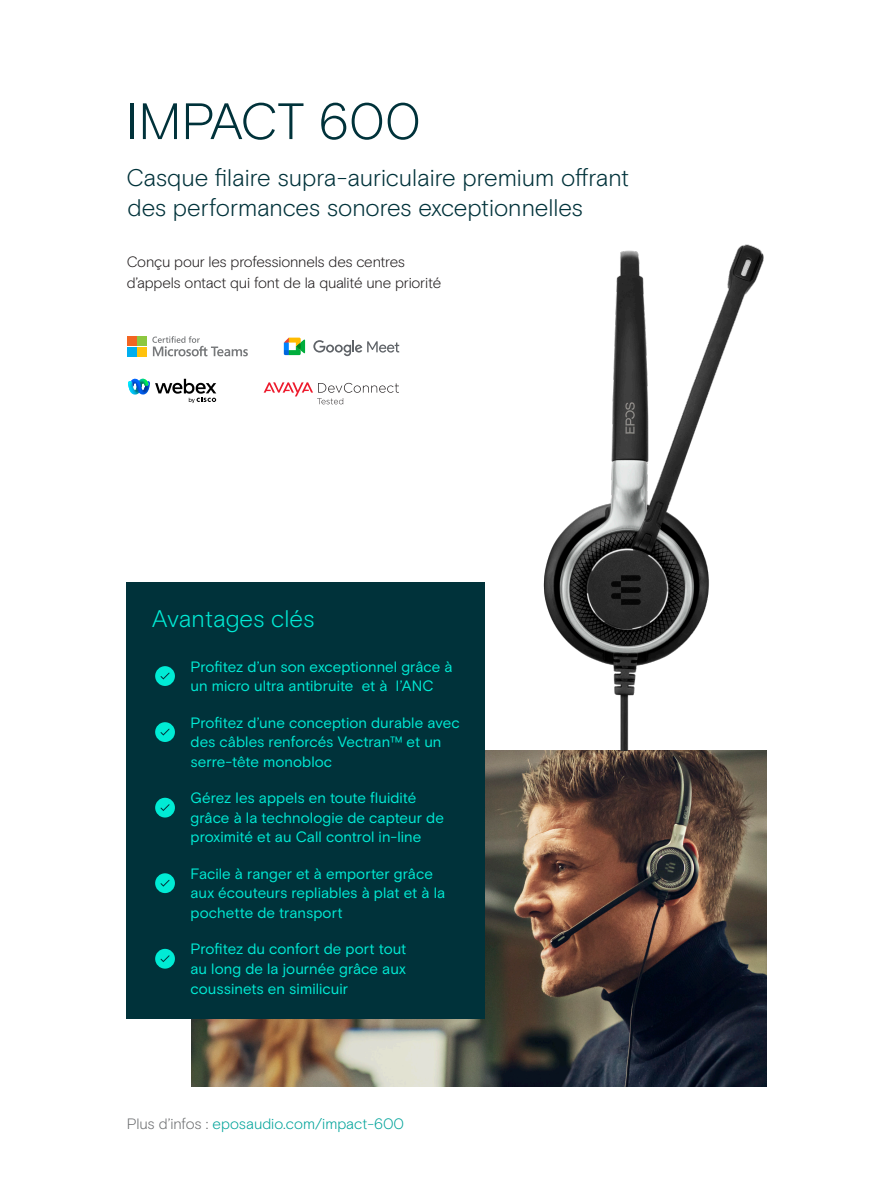
<style>
.page{position:relative;width:893px;height:1187px;background:#fff}
.page>*{position:absolute;margin:0;border:0;box-sizing:border-box;transform-origin:0 0}
.Title_5{font:300 51px "EPOS Basis";letter-spacing:-.005em;color:#00323a}
.Title_5-2{font:300 24px/30px "EPOS Basis";letter-spacing:-.005em;color:#00323a}
.EPOS_lead_intro_12_5_light{font:300 24px "EPOS Basis";color:#00ebd5}
.EPOS_lead_intro_12_5_light-2{font:15px/19.5px "EPOS Basis";letter-spacing:.005em;color:#00ebd5}
.Leadtext{font:300 15px/21px "EPOS Basis";letter-spacing:-.015em;color:#231f20}
.Leadtext-2{font:300 15px "EPOS Basis";color:#00a39a}
.s1{color:#6d6f71}
</style>
<div class="page">
<img style="left:191px;top:750px;width:575px;height:336px">
<img style="left:543px;top:244px;width:221px;height:506px">
<div style="left:127px;top:582px;width:358px;height:436px;background:#00323a"></div>
<div style="left:155px;top:666px;width:20px;height:20px;background:#00ebd5;border-radius:50%"></div>
<svg style="left:161px;top:672px;width:9px;height:7px"></svg>
<div style="left:155px;top:722px;width:20px;height:20px;background:#00ebd5;border-radius:50%"></div>
<svg style="left:161px;top:728px;width:9px;height:7px"></svg>
<div style="left:155px;top:797px;width:20px;height:20px;background:#00ebd5;border-radius:50%"></div>
<svg style="left:161px;top:804px;width:9px;height:7px"></svg>
<div style="left:155px;top:873px;width:20px;height:20px;background:#00ebd5;border-radius:50%"></div>
<svg style="left:161px;top:879px;width:9px;height:7px"></svg>
<div style="left:155px;top:948px;width:20px;height:20px;background:#00ebd5;border-radius:50%"></div>
<svg style="left:161px;top:955px;width:9px;height:7px"></svg>
<div style="left:128px;top:337px;width:9px;height:9px;background:#f26522"></div>
<div style="left:138px;top:337px;width:9px;height:9px;background:#8dc73f"></div>
<div style="left:128px;top:347px;width:9px;height:9px;background:#00aeef"></div>
<div style="left:138px;top:347px;width:9px;height:9px;background:#ffc20d"></div>
<svg style="left:152px;top:336px;width:96px;height:20px"></svg>
<svg style="left:313px;top:340px;width:86px;height:16px"></svg>
<svg style="left:284px;top:337px;width:21px;height:18px"></svg>
<svg style="left:264px;top:382px;width:135px;height:22px"></svg>
<svg style="left:128px;top:379px;width:88px;height:24px"></svg>
<p class="Title_5" style="left:126px;top:91px;width:296px">IMPACT 600</p>
<p class="Title_5-2" style="left:127px;top:163px;width:504px">Casque filaire supra-auriculaire premium offrant des performances sonores exceptionnelles</p>
<p class="Leadtext" style="left:127px;top:252px;width:316px">Conçu pour les professionnels des centres d’appels ontact qui font de la qualité une priorité</p>
<p class="EPOS_lead_intro_12_5_light" style="left:152px;top:604px;width:164px">Avantages clés</p>
<p class="EPOS_lead_intro_12_5_light-2" style="left:190px;top:657px;width:264px">Profitez d’un son exceptionnel grâce à un micro ultra antibruite et à l’ANC</p>
<p class="EPOS_lead_intro_12_5_light-2" style="left:190px;top:713px;width:271px">Profitez d’une conception durable avec des câbles renforcés Vectran™ et un serre-tête monobloc</p>
<p class="EPOS_lead_intro_12_5_light-2" style="left:190px;top:788px;width:255px">Gérez les appels en toute fluidité grâce à la technologie de capteur de proximité et au Call control in-line</p>
<p class="EPOS_lead_intro_12_5_light-2" style="left:190px;top:864px;width:256px">Facile à ranger et à emporter grâce aux écouteurs repliables à plat et à la pochette de transport</p>
<p class="EPOS_lead_intro_12_5_light-2" style="left:190px;top:939px;width:217px;text-align:justify">Profitez du confort de port tout au long de la journée grâce aux coussinets en similicuir</p>
<p class="Leadtext-2" style="left:127px;top:1114px;width:279px"><span class="s1">Plus d’infos :</span> eposaudio.com/impact-600</p>
</div>
